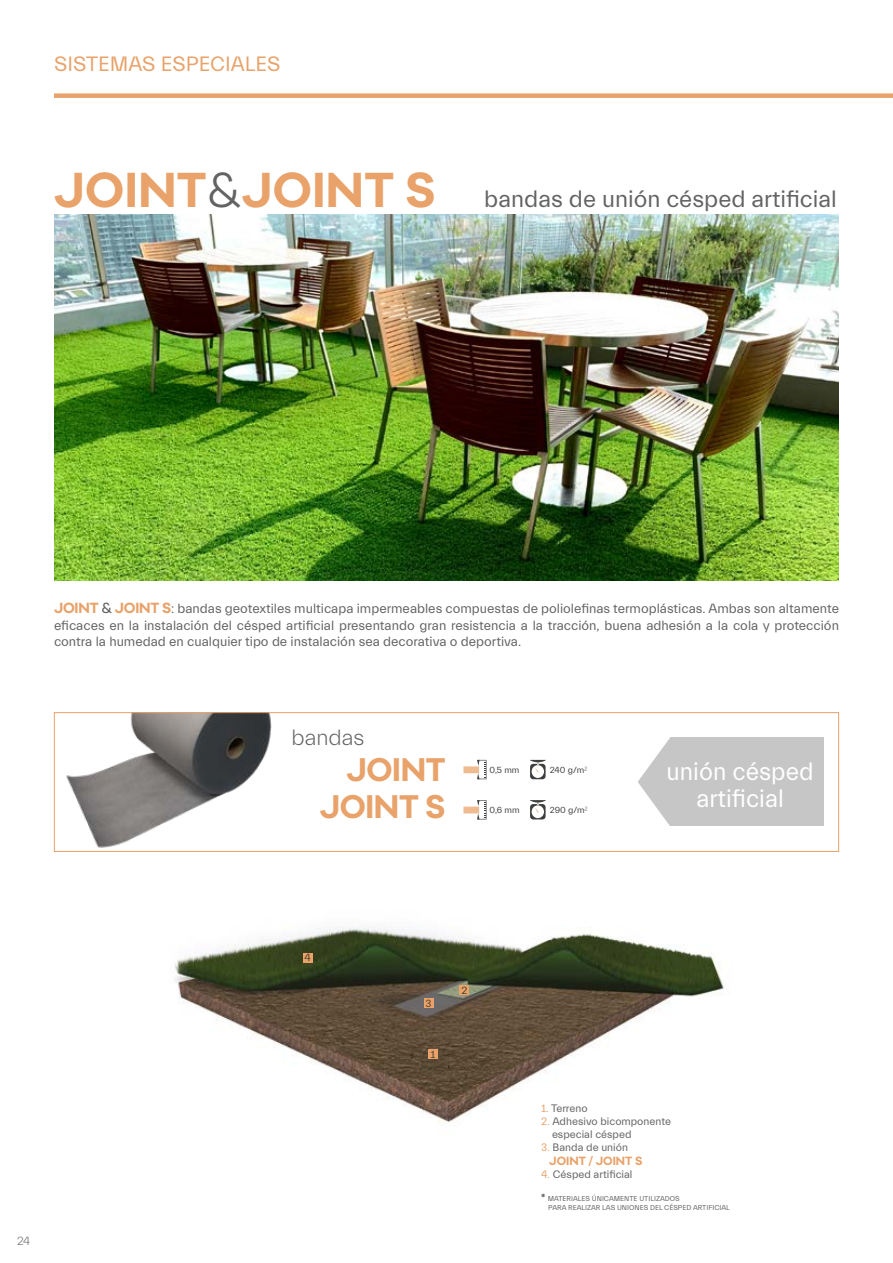
<style>
.page{position:relative;width:893px;height:1263px;background:#fff}
.page>*{position:absolute;margin:0;border:0;box-sizing:border-box;transform-origin:0 0}
.t1{font:700 30px/37.8px "Galano Classic";letter-spacing:-.01em;color:#e8a26a;text-align:right}
.t2{font:25.5px/27px "Everett";color:#fff;text-align:center;scale:.96 1}
.t3{font:24px "Everett";color:#646363}
.t4{font:300 22.35px "Everett";color:#646363}
.t5{font:21px "Everett";color:#e8a26a}
.t6{font:13.5px/16.5px "Everett";color:#646363;text-align:justify}
.t7{font:300 12px "Everett";color:#646363}
.t8{font:10.95px/13.2px "Everett";color:#646363}
.t9{font:700 10.95px "Galano Classic";color:#e8a26a}
.t10{font:10.5px "Everett";color:#4b3d2a}
.t11{font:8.85px "Everett";color:#3f3f3e}
.t12{font:7.2px/8.7px "Everett";color:#646363}
.s1{font-family:"Galano Classic";font-weight:700;font-size:45px;color:#e8a26a}
.s2{font-family:"Galano Classic Alt";font-size:45px}
.s3{font-family:"Galano Classic";font-weight:700;color:#e8a26a}
.s4{font-family:"Galano Classic Alt";font-weight:500}
.s5{font-family:"Museo Sans 100"}
.s6{color:#e8a26a}
.s7{font-family:"Galano Classic";font-weight:700;font-size:9.6px}
</style>
<div class="page">
<img style="left:175px;top:927px;width:550px;height:196px">
<div style="left:670px;top:738px;width:153px;height:88px;background:#c6c6c6"></div>
<svg style="left:638px;top:738px;width:32px;height:88px"></svg>
<img style="left:54px;top:215px;width:785px;height:365px">
<img style="left:66px;top:714px;width:206px;height:134px">
<div style="left:54px;top:712px;width:785px;height:140px;border:1px solid #e8a26a"></div>
<svg style="left:530px;top:764px;width:16px;height:15px"></svg>
<div style="left:532px;top:765px;width:12px;height:13px;background:#fff;border-radius:50%"></div>
<svg style="left:530px;top:760px;width:16px;height:12px"></svg>
<svg style="left:463px;top:760px;width:23px;height:19px"></svg>
<svg style="left:530px;top:804px;width:16px;height:15px"></svg>
<div style="left:532px;top:805px;width:12px;height:13px;background:#fff;border-radius:50%"></div>
<svg style="left:530px;top:800px;width:16px;height:12px"></svg>
<svg style="left:463px;top:800px;width:23px;height:19px"></svg>
<div style="left:54px;top:93px;width:839px;height:5px;background:#e8a26a"></div>
<div style="left:303px;top:952px;width:10px;height:10px;background:#e8a26a"></div>
<div style="left:424px;top:998px;width:10px;height:10px;background:#e8a26a"></div>
<div style="left:459px;top:985px;width:10px;height:10px;background:#e8a26a"></div>
<div style="left:428px;top:1049px;width:10px;height:10px;background:#e8a26a"></div>
<h3 class="t5" style="left:54px;top:53px;width:228px">SISTEMAS ESPECIALES</h3>
<h3 class="t3" style="left:54px;top:186px;width:784px"><span class="s1">JOINT</span><span class="s2">&amp;</span><span class="s1">JOINT S</span> bandas de unión césped artificial</h3>
<p class="t6" style="left:54px;top:600px;width:786px"><span class="s3">JOINT</span> <span class="s4">&amp;</span> <span class="s3">JOINT S</span>: bandas geotextiles multicapa impermeables compuestas de poliolefinas termoplásticas. Ambas son altamente eficaces en la instalación del césped artificial presentando gran resistencia a la tracción, buena adhesión a la cola y protección contra la humedad en cualquier tipo de instalación sea decorativa o deportiva.</p>
<h3 class="t4" style="left:291px;top:726px;width:75px">bandas</h3>
<h1 class="t1" style="left:320px;top:751px;width:127px">JOINT<br>JOINT S</h1>
<p class="t11" style="left:490px;top:765px;width:31px">0,5 mm</p>
<p class="t11" style="left:550px;top:765px;width:39px">240 g/m<span class="s5">2</span></p>
<p class="t11" style="left:490px;top:806px;width:32px">0,6 mm</p>
<p class="t11" style="left:550px;top:806px;width:40px">290 g/m<span class="s5">2</span></p>
<h2 class="t2" style="left:667px;top:758px;width:155px">unión césped artificial</h2>
<p class="t7" style="left:17px;top:1234px;width:15px">24</p>
<p class="t10" style="left:305px;top:952px;width:8px">4</p>
<p class="t10" style="left:425px;top:998px;width:8px">3</p>
<p class="t10" style="left:431px;top:1048px;width:6px">1</p>
<p class="t10" style="left:461px;top:985px;width:7px">2</p>
<p class="t8" style="left:541px;top:1102px;width:48px"><span class="s6">1.</span> Terreno</p>
<p class="t8" style="left:552px;top:1115px;width:121px;text-indent:-11px"><span class="s6">2.</span> Adhesivo bicomponente especial césped</p>
<p class="t8" style="left:541px;top:1141px;width:88px"><span class="s6">3.</span> Banda de unión</p>
<p class="t9" style="left:549px;top:1153px;width:95px">JOINT / JOINT S</p>
<p class="t8" style="left:541px;top:1168px;width:93px"><span class="s6">4.</span> Césped artificial</p>
<p class="t12" style="left:548px;top:1194px;width:183px;text-indent:-7px"><span class="s7">*</span> MATERIALES ÚNICAMENTE UTILIZADOS<br>PARA REALIZAR LAS UNIONES DEL CÉSPED ARTIFICIAL</p>
</div>
